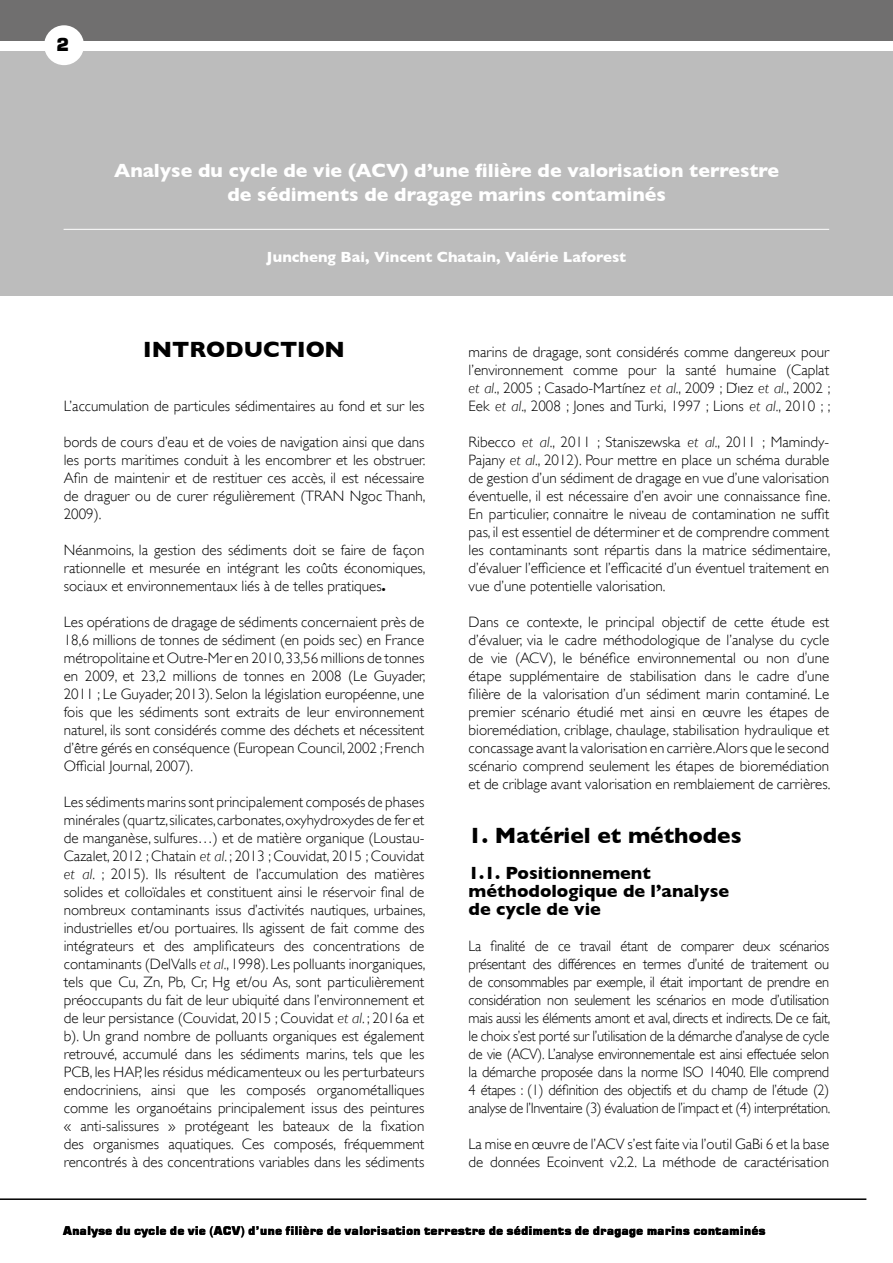
<style>
.page{position:relative;width:893px;height:1263px;background:#fff}
.page>*{position:absolute;margin:0;border:0;box-sizing:border-box;transform-origin:0 0}
.Titre_1{font:700 22.5px "Gill Sans";color:#000}
._07_INTRODUCTION_tit{font:700 22.5px "Gill Sans";color:#000}
._01_Titre_principal{font:700 19.5px/23.4px "Gill Sans";color:#fff;text-align:center}
.Titre_2{font:700 18px/18px "Gill Sans";color:#000}
.t1{font:18px "Square 721 Blk Normal";color:#000}
.t2{font:300 15px/18px "Gill Sans";color:#000;text-align:justify}
.t3{font:300 15px/18px "Gill Sans";color:#000;text-align:justify;scale:.96 1}
._06_Auteurs_blanc{font:700 15px "Gill Sans";color:#fff}
.t4{font:12px "Square 721 Blk Normal";color:#000}
.s1{font-weight:700;font-style:italic}
.s2{font-style:italic}
</style>
<div class="page">
<div style="left:0;top:51px;width:893px;height:245px;background:#bcbcbc"></div>
<div style="left:0;top:0;width:893px;height:40px;background:#706f6f"></div>
<hr style="left:64px;top:229px;width:765px;height:1px;background:#fff">
<div style="left:44px;top:25px;width:40px;height:40px;background:#fff;border-radius:50%"></div>
<hr style="left:0;top:1198px;width:866px;height:2px;background:#000">
<p class="t1" style="left:56px;top:34px;width:15px">2</p>
<p class="_01_Titre_principal" style="left:114px;top:159px;width:666px">Analyse du cycle de vie (ACV) d’une filière de valorisation terrestre de sédiments de dragage marins contaminés</p>
<p class="_06_Auteurs_blanc" style="left:266px;top:248px;width:361px">Juncheng Bai, Vincent Chatain, Valérie Laforest</p>
<p class="_07_INTRODUCTION_tit" style="left:143px;top:336px;width:203px">INTRODUCTION</p>
<p class="t2" style="left:64px;top:397px;width:362px">L’accumulation de particules sédimentaires au fond et sur les</p>
<p class="t2" style="left:64px;top:433px;width:363px">bords de cours d’eau et de voies de navigation ainsi que dans les ports maritimes conduit à les encombrer et les obstruer.<br>Afin de maintenir et de restituer ces accès, il est nécessaire de draguer ou de curer régulièrement (TRAN Ngoc Thanh, 2009).</p>
<p class="t2" style="left:64px;top:541px;width:363px">Néanmoins, la gestion des sédiments doit se faire de façon rationnelle et mesurée en intégrant les coûts économiques, sociaux et environnementaux liés à de telles pratiques<span class="s1">.</span></p>
<p class="t2" style="left:64px;top:613px;width:363px">Les opérations de dragage de sédiments concernaient près de 18,6 millions de tonnes de sédiment (en poids sec) en France métropolitaine et Outre-Mer en 2010, 33,56 millions de tonnes en 2009, et 23,2 millions de tonnes en 2008 (Le Guyader, 2011 ; Le Guyader, 2013). Selon la législation européenne, une fois que les sédiments sont extraits de leur environnement naturel, ils sont considérés comme des déchets et nécessitent d’être gérés en conséquence (European Council, 2002 ; French Official Journal, 2007).</p>
<p class="t2" style="left:64px;top:793px;width:363px">Les sédiments marins sont principalement composés de phases minérales (quartz, silicates, carbonates, oxyhydroxydes de fer et de manganèse, sulfures…) et de matière organique (Loustau-Cazalet, 2012 ; Chatain <span class="s2">et al</span>. ; 2013 ; Couvidat, 2015 ; Couvidat <span class="s2">et al</span>. ; 2015). Ils résultent de l’accumulation des matières solides et colloïdales et constituent ainsi le réservoir final de nombreux contaminants issus d’activités nautiques, urbaines, industrielles et/ou portuaires. Ils agissent de fait comme des intégrateurs et des amplificateurs des concentrations de contaminants (DelValls <span class="s2">et al</span>., 1998). Les polluants inorganiques, tels que Cu, Zn, Pb, Cr, Hg et/ou As, sont particulièrement préoccupants du fait de leur ubiquité dans l’environnement et de leur persistance (Couvidat, 2015 ; Couvidat <span class="s2">et al</span>. ; 2016a et b). Un grand nombre de polluants organiques est également retrouvé, accumulé dans les sédiments marins, tels que les PCB, les HAP, les résidus médicamenteux ou les perturbateurs endocriniens, ainsi que les composés organométalliques comme les organoétains principalement issus des peintures « anti-salissures » protégeant les bateaux de la fixation des organismes aquatiques. Ces composés, fréquemment rencontrés à des concentrations variables dans les sédiments</p>
<p class="t2" style="left:469px;top:343px;width:363px">marins de dragage, sont considérés comme dangereux pour l’environnement comme pour la santé humaine (Caplat <span class="s2">et al</span>., 2005 ; Casado-Martínez <span class="s2">et al</span>., 2009 ; Dı́ez <span class="s2">et al</span>., 2002 ; Eek <span class="s2">et al</span>., 2008 ; Jones and Turki, 1997 ; Lions <span class="s2">et al</span>., 2010 ; ;</p>
<p class="t2" style="left:469px;top:433px;width:363px">Ribecco <span class="s2">et al</span>., 2011 ; Staniszewska <span class="s2">et al</span>., 2011 ; Mamindy-Pajany <span class="s2">et al</span>., 2012). Pour mettre en place un schéma durable de gestion d’un sédiment de dragage en vue d’une valorisation éventuelle, il est nécessaire d’en avoir une connaissance fine.<br>En particulier, connaitre le niveau de contamination ne suffit pas, il est essentiel de déterminer et de comprendre comment les contaminants sont répartis dans la matrice sédimentaire, d’évaluer l’efficience et l’efficacité d’un éventuel traitement en vue d’une potentielle valorisation.</p>
<p class="t2" style="left:469px;top:613px;width:363px">Dans ce contexte, le principal objectif de cette étude est d’évaluer, via le cadre méthodologique de l’analyse du cycle de vie (ACV), le bénéfice environnemental ou non d’une étape supplémentaire de stabilisation dans le cadre d’une filière de la valorisation d’un sédiment marin contaminé. Le premier scénario étudié met ainsi en œuvre les étapes de bioremédiation, criblage, chaulage, stabilisation hydraulique et concassage avant la valorisation en carrière.Alors que le second scénario comprend seulement les étapes de bioremédiation et de criblage avant valorisation en remblaiement de carrières.</p>
<p class="Titre_1" style="left:469px;top:822px;width:274px">1. Matériel et méthodes</p>
<p class="Titre_2" style="left:469px;top:864px;width:262px">1.1. Positionnement méthodologique de l’analyse de cycle de vie</p>
<p class="t3" style="left:469px;top:937px;width:378px">La finalité de ce travail étant de comparer deux scénarios présentant des différences en termes d’unité de traitement ou de consommables par exemple, il était important de prendre en considération non seulement les scénarios en mode d’utilisation mais aussi les éléments amont et aval, directs et indirects. De ce fait, le choix s’est porté sur l’utilisation de la démarche d’analyse de cycle de vie (ACV). L’analyse environnementale est ainsi effectuée selon la démarche proposée dans la norme ISO 14040. Elle comprend 4 étapes : (1) définition des objectifs et du champ de l’étude (2) analyse de l’Inventaire (3) évaluation de l’impact et (4) interprétation.</p>
<p class="t2" style="left:469px;top:1135px;width:362px">La mise en œuvre de l’ACV s’est faite via l’outil GaBi 6 et la base de données Ecoinvent v2.2. La méthode de caractérisation</p>
<p class="t4" style="left:63px;top:1223px;width:705px">Analyse du cycle de vie (ACV) d’une filière de valorisation terrestre de sédiments de dragage marins contaminés</p>
</div>
